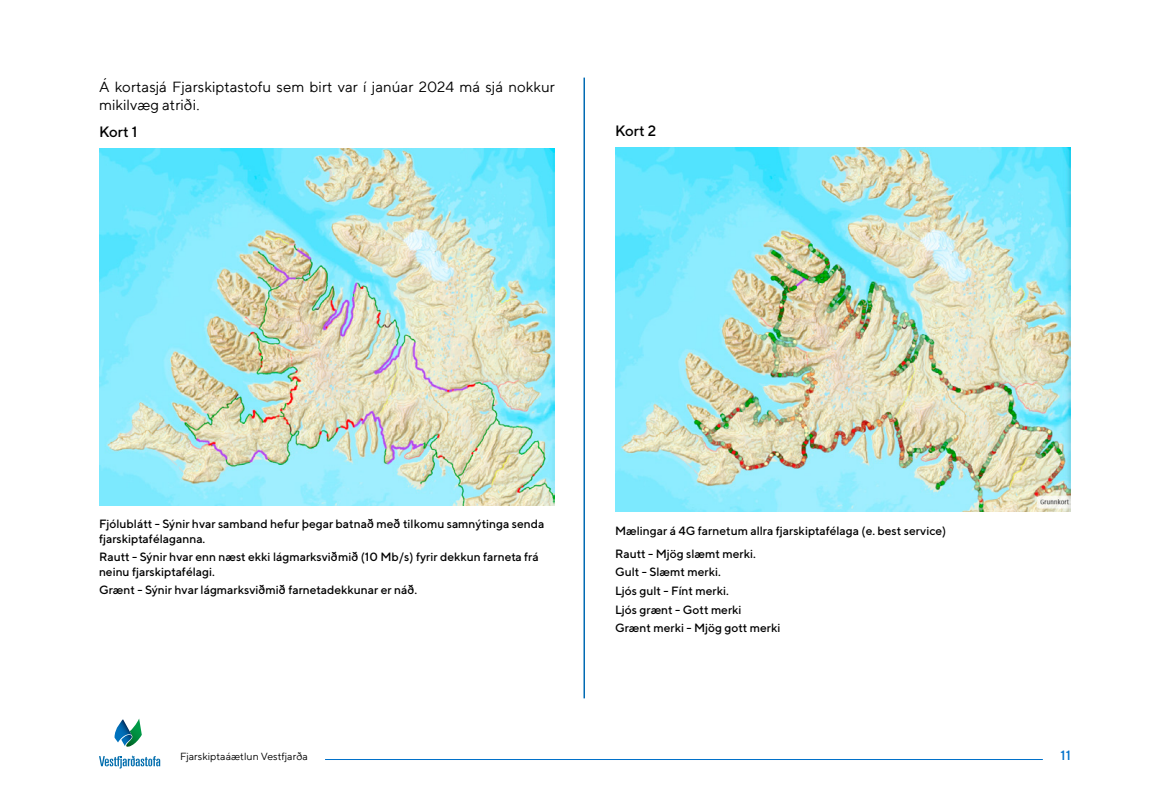
<style>
.page{position:relative;width:1170px;height:810px;background:#fff}
.page>*{position:absolute;margin:0;border:0;box-sizing:border-box;transform-origin:0 0}
.t1{font:15px/18px "TT Norms";color:#000}
.t2{font:500 15px "TT Norms";color:#000}
.t3{font:500 13.5px "TT Norms";color:#0071ca}
.t4{font:500 12px/18.6px "TT Norms";color:#000}
.t5{font:10.5px "TT Norms";color:#000}
</style>
<div class="page">
<hr style="left:584px;top:78px;width:1px;height:620px;background:#006ab3">
<img style="left:99px;top:148px;width:456px;height:357px">
<img style="left:615px;top:147px;width:456px;height:365px">
<svg style="left:99px;top:756px;width:61px;height:13px"></svg>
<svg style="left:114px;top:719px;width:28px;height:28px"></svg>
<hr style="left:325px;top:759px;width:718px;height:1px;background:#0071ca">
<p class="t1" style="left:99px;top:77px;width:457px">Á kortasjá Fjarskiptastofu sem birt var í janúar 2024 má sjá nokkur mikilvæg atriði.</p>
<p class="t2" style="left:99px;top:122px;width:40px">Kort 1</p>
<p class="t2" style="left:615px;top:121px;width:43px">Kort 2</p>
<p class="t4" style="left:99px;top:517px;width:447px;line-height:14.4px">Fjólublátt - Sýnir hvar samband hefur þegar batnað með tilkomu samnýtinga senda fjarskiptafélaganna.</p>
<p class="t4" style="left:99px;top:550px;width:441px;line-height:14.4px">Rautt - Sýnir hvar enn næst ekki lágmarksviðmið (10 Mb/s) fyrir dekkun farneta frá neinu fjarskiptafélagi.</p>
<p class="t4" style="left:99px;top:581px;width:320px">Grænt - Sýnir hvar lágmarksviðmið farnetadekkunar er náð.</p>
<p class="t4" style="left:615px;top:519px;width:333px;line-height:23px">Mælingar á 4G farnetum allra fjarskiptafélaga (e. best service)<br>Rautt - Mjög slæmt merki.</p>
<p class="t4" style="left:615px;top:563px;width:167px">Gult - Slæmt merki.<br>Ljós gult - Fínt merki.<br>Ljós grænt - Gott merki<br>Grænt merki - Mjög gott merki</p>
<p class="t5" style="left:180px;top:750px;width:130px">Fjarskiptaáætlun Vestfjarða</p>
<p class="t3" style="left:1061px;top:747px;width:12px">11</p>
</div>
